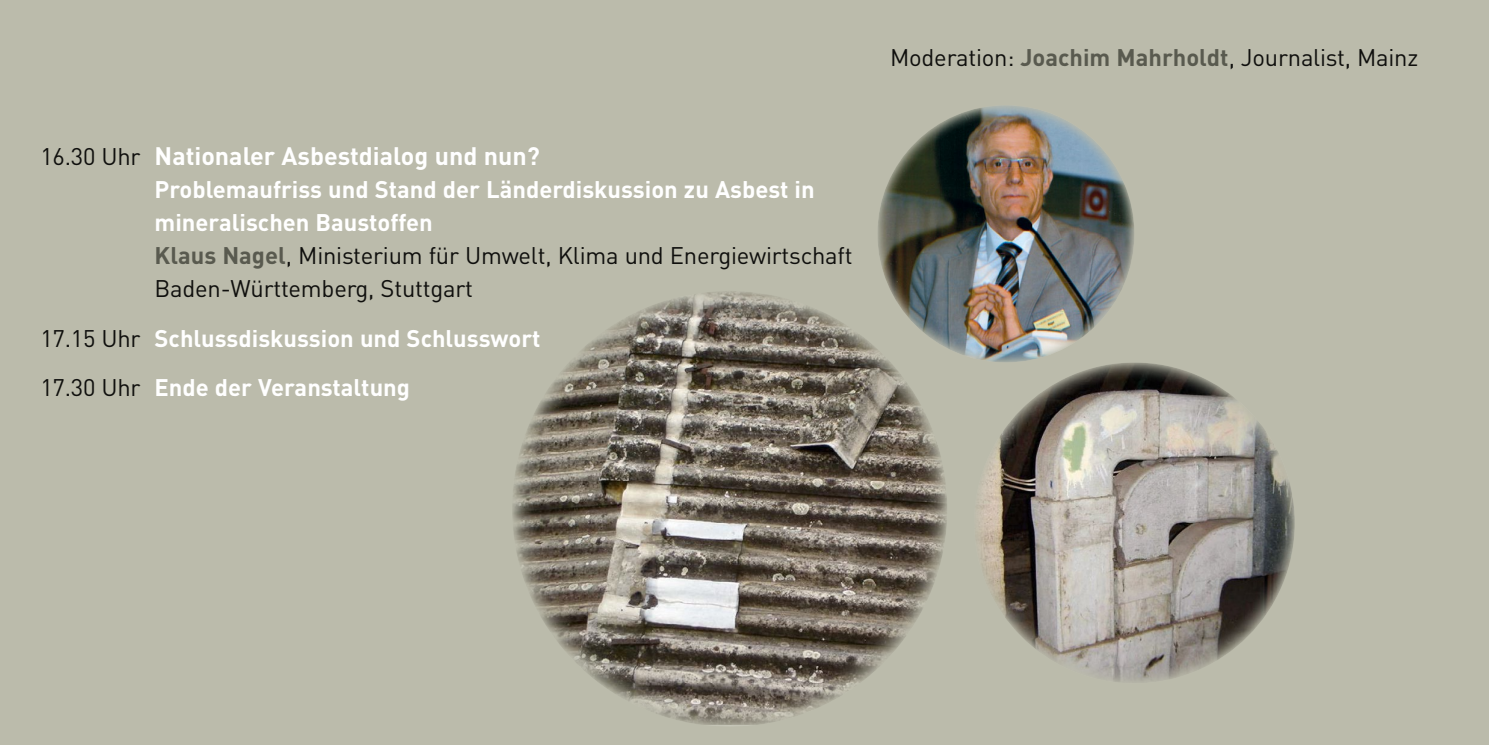
<style>
.page{position:relative;width:1489px;height:745px;background:#fff}
.page>*{position:absolute;margin:0;border:0;box-sizing:border-box;transform-origin:0 0}
.t1{font:700 25px "DIN";color:#fff}
.t2{font:700 23.75px/33px "DIN";color:#fff}
.t3{font:23.75px "DIN";letter-spacing:-.01em;color:#0f0f0d}
.s1{font-weight:400;font-size:23.75px;color:#0f0f0d}
.s2{color:#595a4f}
.s3{font-weight:400;color:#0f0f0d}
.s4{font-weight:700;color:#595a4f}
</style>
<div class="page">
<div style="left:0;top:0;width:1488px;height:744px;background:#bbbbab"></div>
<img style="left:877px;top:105px;width:257px;height:257px;border-radius:128px">
<img style="left:512px;top:291px;width:435px;height:433px">
<img style="left:974px;top:362px;width:320px;height:321px;border-radius:160px">
<p class="t1" style="left:40px;top:140px;width:501px"><span class="s1">16.30 Uhr</span> Nationaler Asbestdialog und nun?</p>
<p class="t2" style="left:154px;top:172px;width:699px">Problemaufriss und Stand der Länderdiskussion zu Asbest in mineralischen Baustoffen<br><span class="s2">Klaus Nagel</span><span class="s3">, Ministerium für Umwelt, Klima und Energiewirtschaft Baden-Württemberg, Stuttgart</span></p>
<p class="t2" style="left:40px;top:312px;width:501px;line-height:49.5px"><span class="s3">17.15 Uhr</span> Schlussdiskussion und Schlusswort<br><span class="s3">17.30 Uhr</span> Ende der Veranstaltung</p>
<p class="t3" style="left:890px;top:43px;width:529px">Moderation: <span class="s4">Joachim Mahrholdt</span>, Journalist, Mainz</p>
</div>
